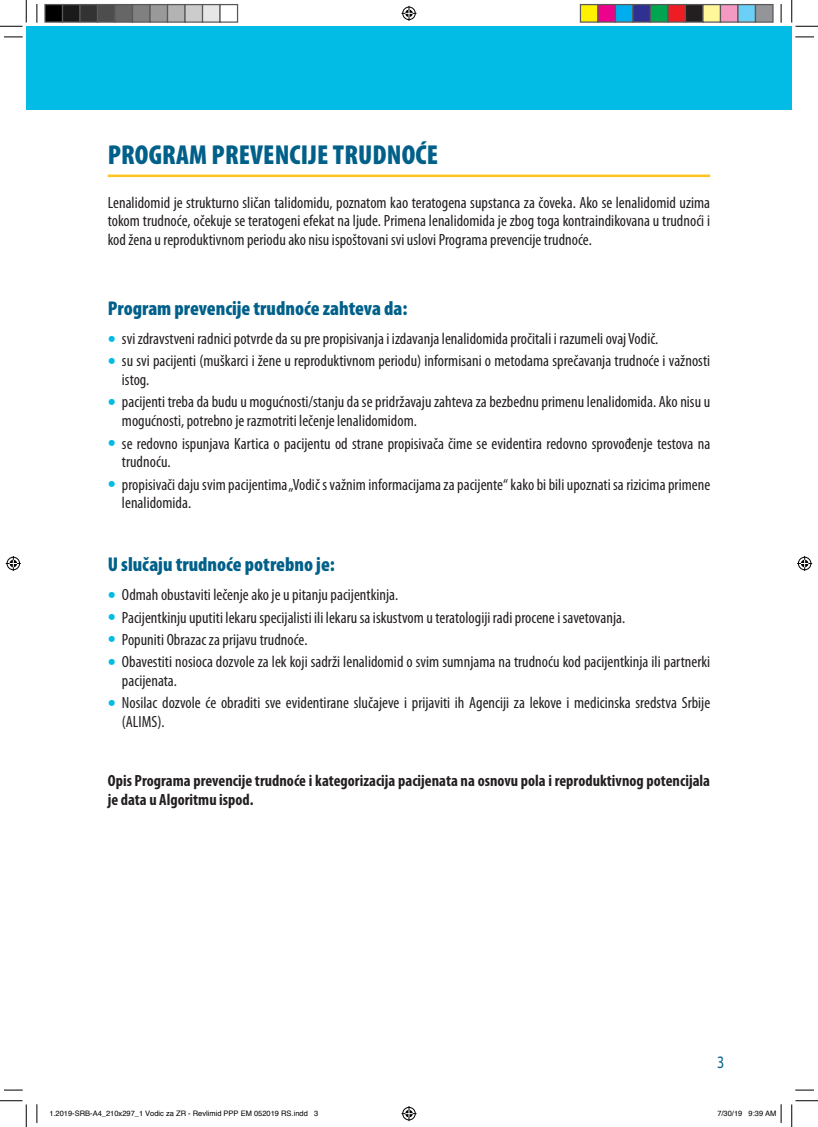
<style>
.page{position:relative;width:818px;height:1127px;background:#fff}
.page>*{position:absolute;margin:0;border:0;box-sizing:border-box;transform-origin:0 0}
.t1{font:900 condensed 27.5px "Myriad Pro";letter-spacing:.005em;color:#006089}
.t2{font:900 condensed 20px "Myriad Pro";color:#006089}
.t3{font:17.5px "Myriad Pro";color:#006089;scale:.8 1}
.t4{font:condensed 16.25px/18.8px "Myriad Pro";color:#231f20}
.t5{font:700 condensed 16.25px/18.8px "Myriad Pro";color:#231f20}
.t6{font:7.5px "Helvetica";color:#000}
.s1{font-size:31.25px;color:#02bce5}
</style>
<div class="page">
<div style="left:26px;top:26px;width:11px;height:84px;background:#02bce5"></div>
<div style="left:37px;top:26px;width:755px;height:84px;background:#02bce5"></div>
<hr style="left:108px;top:174px;width:602px;height:3px;background:#fec422">
<svg style="left:4px;top:36px;width:19px;height:2px"></svg>
<svg style="left:795px;top:36px;width:19px;height:2px"></svg>
<svg style="left:4px;top:1089px;width:19px;height:1px"></svg>
<svg style="left:795px;top:1089px;width:19px;height:1px"></svg>
<svg style="left:36px;top:4px;width:2px;height:19px"></svg>
<svg style="left:36px;top:1104px;width:2px;height:18px"></svg>
<svg style="left:780px;top:4px;width:2px;height:19px"></svg>
<svg style="left:0;top:0;width:27px;height:27px"></svg>
<svg style="left:0;top:1100px;width:27px;height:26px"></svg>
<svg style="left:791px;top:0;width:27px;height:27px"></svg>
<svg style="left:791px;top:1100px;width:27px;height:26px"></svg>
<svg style="left:401px;top:6px;width:15px;height:15px"></svg>
<svg style="left:401px;top:1106px;width:15px;height:14px"></svg>
<svg style="left:6px;top:556px;width:15px;height:15px"></svg>
<svg style="left:797px;top:556px;width:15px;height:15px"></svg>
<div style="left:45px;top:5px;width:18px;height:17px;background:#000"></div>
<div style="left:44px;top:4px;width:19px;height:19px;border:1px solid #595959"></div>
<div style="left:63px;top:5px;width:17px;height:17px;background:#1a1a1a"></div>
<div style="left:62px;top:4px;width:19px;height:19px;border:1px solid #595959"></div>
<div style="left:80px;top:5px;width:18px;height:17px;background:#333"></div>
<div style="left:79px;top:4px;width:19px;height:19px;border:1px solid #595959"></div>
<div style="left:98px;top:5px;width:17px;height:17px;background:#4d4d4d"></div>
<div style="left:97px;top:4px;width:19px;height:19px;border:1px solid #595959"></div>
<div style="left:115px;top:5px;width:18px;height:17px;background:#666"></div>
<div style="left:114px;top:4px;width:19px;height:19px;border:1px solid #595959"></div>
<div style="left:133px;top:5px;width:17px;height:17px;background:#808080"></div>
<div style="left:132px;top:4px;width:19px;height:19px;border:1px solid #595959"></div>
<div style="left:150px;top:5px;width:18px;height:17px;background:#999"></div>
<div style="left:149px;top:4px;width:19px;height:19px;border:1px solid #595959"></div>
<div style="left:168px;top:5px;width:17px;height:17px;background:#b3b3b3"></div>
<div style="left:167px;top:4px;width:19px;height:19px;border:1px solid #595959"></div>
<div style="left:185px;top:5px;width:18px;height:17px;background:#ccc"></div>
<div style="left:184px;top:4px;width:19px;height:19px;border:1px solid #595959"></div>
<div style="left:203px;top:5px;width:17px;height:17px;background:#e6e6e6"></div>
<div style="left:202px;top:4px;width:19px;height:19px;border:1px solid #595959"></div>
<div style="left:219px;top:4px;width:19px;height:19px;border:1px solid #595959"></div>
<div style="left:580px;top:5px;width:18px;height:17px;background:#fff101"></div>
<div style="left:580px;top:4px;width:18px;height:19px;border:1px solid #595959"></div>
<div style="left:598px;top:5px;width:17px;height:17px;background:#ed028c"></div>
<div style="left:597px;top:4px;width:19px;height:19px;border:1px solid #595959"></div>
<div style="left:615px;top:5px;width:18px;height:17px;background:#00aeef"></div>
<div style="left:615px;top:4px;width:18px;height:19px;border:1px solid #595959"></div>
<div style="left:633px;top:5px;width:17px;height:17px;background:#2e3092"></div>
<div style="left:632px;top:4px;width:19px;height:19px;border:1px solid #595959"></div>
<div style="left:650px;top:5px;width:18px;height:17px;background:#00a54f"></div>
<div style="left:650px;top:4px;width:18px;height:19px;border:1px solid #595959"></div>
<div style="left:668px;top:5px;width:17px;height:17px;background:#ee1d23"></div>
<div style="left:667px;top:4px;width:19px;height:19px;border:1px solid #595959"></div>
<div style="left:685px;top:5px;width:18px;height:17px;background:#231f20"></div>
<div style="left:685px;top:4px;width:18px;height:19px;border:1px solid #595959"></div>
<div style="left:703px;top:5px;width:17px;height:17px;background:#fff79a"></div>
<div style="left:702px;top:4px;width:19px;height:19px;border:1px solid #595959"></div>
<div style="left:720px;top:5px;width:18px;height:17px;background:#f499c2"></div>
<div style="left:720px;top:4px;width:18px;height:19px;border:1px solid #595959"></div>
<div style="left:738px;top:5px;width:17px;height:17px;background:#6bcff6"></div>
<div style="left:737px;top:4px;width:19px;height:19px;border:1px solid #595959"></div>
<div style="left:755px;top:5px;width:18px;height:17px;background:#939598"></div>
<div style="left:755px;top:4px;width:18px;height:19px;border:1px solid #595959"></div>
<svg style="left:780px;top:1104px;width:2px;height:18px"></svg>
<h1 class="t1" style="left:108px;top:137px;width:70px">PROGRAM</h1>
<h1 class="t1" style="left:212px;top:137px;width:64px">PREVENCIJE</h1>
<h1 class="t1" style="left:333px;top:137px;width:104px">TRUDNOĆE</h1>
<p class="t4" style="left:108px;top:192px;width:604px;text-align:justify">Lenalidomid je strukturno sličan talidomidu, poznatom kao teratogena supstanca za čoveka. Ako se lenalidomid uzima tokom trudnoće, očekuje se teratogeni efekat na ljude. Primena lenalidomida je zbog toga kontraindikovana u trudnoći i kod žena u reproduktivnom periodu ako nisu ispoštovani svi uslovi Programa prevencije trudnoće.</p>
<p class="t2" style="left:108px;top:295px;width:301px">Program prevencije trudnoće zahteva da:</p>
<p class="t4" style="left:108px;top:329px;width:552px"><span class="s1">•</span> svi zdravstveni radnici potvrde da su pre propisivanja i izdavanja lenalidomida pročitali i razumeli ovaj Vodič.</p>
<p class="t4" style="left:122px;top:351px;width:590px;text-indent:-14px"><span class="s1">•</span> su svi pacijenti (muškarci i žene u reproduktivnom periodu) informisani o metodama sprečavanja trudnoće i važnosti istog.</p>
<p class="t4" style="left:122px;top:392px;width:590px;text-indent:-14px"><span class="s1">•</span> pacijenti treba da budu u mogućnosti/stanju da se pridržavaju zahteva za bezbednu primenu lenalidomida. Ako nisu u mogućnosti, potrebno je razmotriti lečenje lenalidomidom.</p>
<p class="t4" style="left:122px;top:433px;width:590px;text-indent:-14px"><span class="s1">•</span> se redovno ispunjava Kartica o pacijentu od strane propisivača čime se evidentira redovno sprovođenje testova na trudnoću.</p>
<p class="t4" style="left:122px;top:474px;width:590px;text-indent:-14px"><span class="s1">•</span> propisivači daju svim pacijentima „Vodič s važnim informacijama za pacijente“ kako bi bili upoznati sa rizicima primene lenalidomida.</p>
<p class="t2" style="left:108px;top:551px;width:229px">U slučaju trudnoće potrebno je:</p>
<p class="t4" style="left:108px;top:585px;width:292px"><span class="s1">•</span> Odmah obustaviti lečenje ako je u pitanju pacijentkinja.</p>
<p class="t4" style="left:108px;top:607px;width:519px"><span class="s1">•</span> Pacijentkinju uputiti lekaru specijalisti ili lekaru sa iskustvom u teratologiji radi procene i savetovanja.</p>
<p class="t4" style="left:108px;top:630px;width:201px"><span class="s1">•</span> Popuniti Obrazac za prijavu trudnoće.</p>
<p class="t4" style="left:122px;top:652px;width:590px;text-indent:-14px"><span class="s1">•</span> Obavestiti nosioca dozvole za lek koji sadrži lenalidomid o svim sumnjama na trudnoću kod pacijentkinja ili partnerki pacijenata.</p>
<p class="t4" style="left:122px;top:693px;width:590px;text-indent:-14px"><span class="s1">•</span> Nosilac dozvole će obraditi sve evidentirane slučajeve i prijaviti ih Agenciji za lekove i medicinska sredstva Srbije (ALIMS).</p>
<p class="t5" style="left:108px;top:770px;width:604px">Opis Programa prevencije trudnoće i kategorizacija pacijenata na osnovu pola i reproduktivnog potencijala je data u Algoritmu ispod.</p>
<p class="t3" style="left:717px;top:1050px;width:10px">3</p>
<p class="t6" style="left:49px;top:1106px;width:270px">1.2019-SRB-A4_210x297_1 Vodic za ZR - Revlimid PPP EM 052019 RS.indd 3</p>
<p class="t6" style="left:717px;top:1106px;width:61px">7/30/19 9:39 AM</p>
</div>
